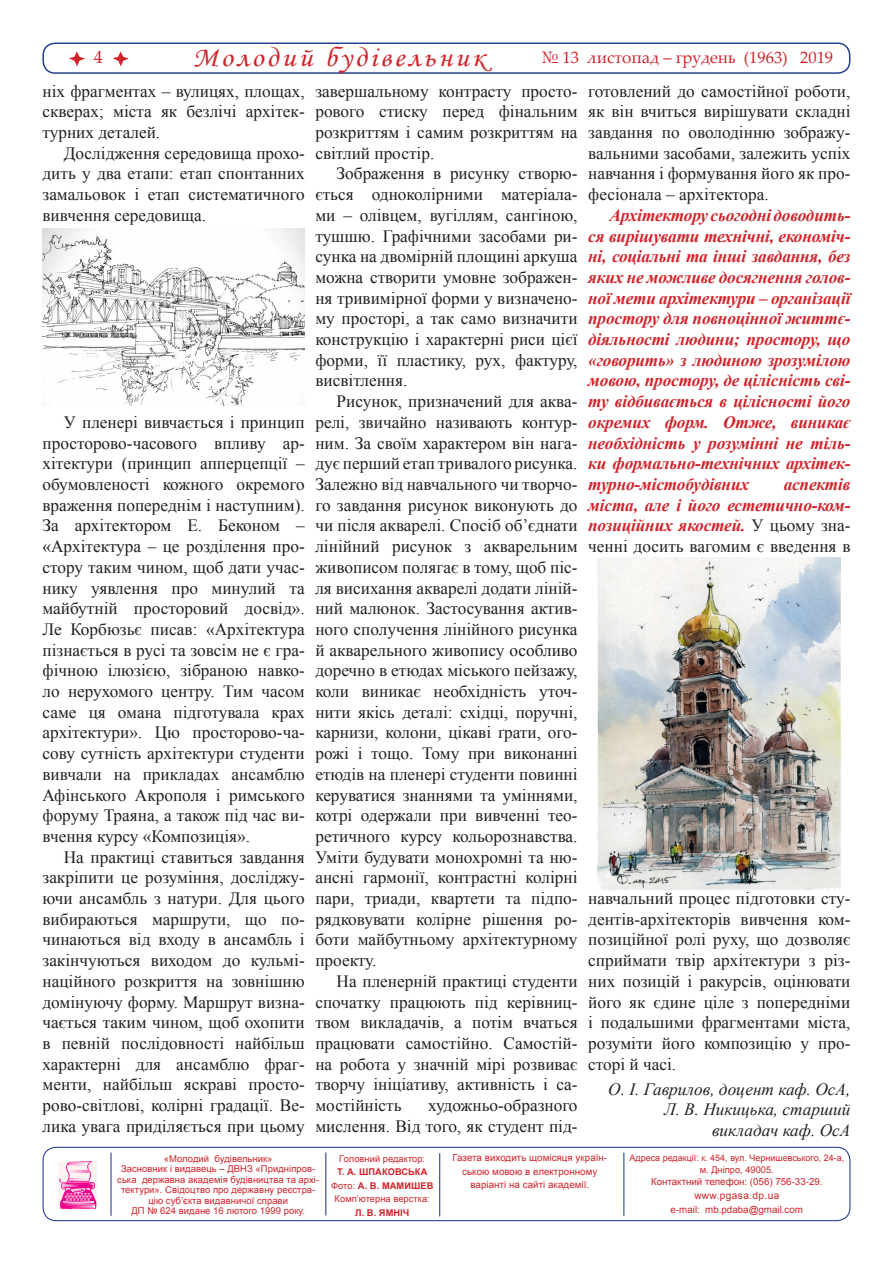
<style>
.page{position:relative;width:893px;height:1263px;background:#fff}
.page>*{position:absolute;margin:0;border:0;box-sizing:border-box;transform-origin:0 0}
.t1{font:28.2px "Monotype Corsiva";letter-spacing:.1em;color:#d1232a;scale:1.06 1}
.t2{font:18px "Palatino Linotype";color:#d1232a}
.Основной_текст{font:17.25px/20.7px "Times New Roman";color:#231f20;text-align:justify}
.Основной_текст-2{font:italic 700 17.25px/20.7px "Times New Roman";letter-spacing:-.01em;color:#d1232a;text-align:justify}
.ФИО{font:italic 17.25px "Times New Roman";color:#231f20}
.t3{font:16.5px "Palatino Linotype";color:#d1232a}
.t4{font:10.05px "Arial";letter-spacing:.04em;color:#d1232a}
.t5{font:9.75px/13.5px "Arial";letter-spacing:.005em;color:#d1232a;text-align:center}
.t6{font:9.45px/10.5px "Arial";letter-spacing:.005em;color:#d1232a;text-align:center}
.t7{font:700 9.3px/13.5px "Arial";letter-spacing:.005em;color:#d1232a;text-align:center}
.t8{font:9.3px "Arial";color:#d1232a}
.t9{font:9px "Arial";color:#d1232a}
.s1{font-weight:400;font-style:normal;color:#231f20}
.s2{font-weight:400}
</style>
<div class="page">
<div style="left:43px;top:1147px;width:807px;height:74px;border:1px solid #253f8e;border-radius:13px"></div>
<hr style="left:325px;top:1152px;width:1px;height:63px;background:#253f8e">
<hr style="left:110px;top:1152px;width:2px;height:64px;background:#253f8e">
<hr style="left:439px;top:1153px;width:1px;height:63px;background:#253f8e">
<hr style="left:623px;top:1152px;width:1px;height:64px;background:#253f8e">
<div style="left:59px;top:1161px;width:38px;height:49px;background:#fdf3f1"></div>
<svg style="left:59px;top:1161px;width:38px;height:48px"></svg>
<div style="left:42px;top:43px;width:808px;height:31px;border:2px solid #253f8e;border-radius:12px"></div>
<svg style="left:69px;top:51px;width:16px;height:15px"></svg>
<svg style="left:113px;top:51px;width:16px;height:15px"></svg>
<img style="left:597px;top:558px;width:244px;height:332px">
<img style="left:42px;top:229px;width:263px;height:177px">
<p class="t2" style="left:94px;top:45px;width:10px">4</p>
<h1 class="t1" style="left:193px;top:40px;width:277px">Молодий будівельник</h1>
<p class="t3" style="left:540px;top:46px;width:295px">№ 13 листопад – грудень (1963) 2019</p>
<p class="Основной_текст" style="left:43px;top:80px;width:264px">ніх фрагментах – вулицях, площах, скверах; міста як безлічі архітек&shy;турних деталей.</p>
<p class="Основной_текст" style="left:43px;top:142px;width:264px;text-indent:21px">Дослідження середовища прохо&shy;дить у два етапи: етап спонтанних замальовок і етап систематичного вивчення середовища.</p>
<p class="Основной_текст" style="left:588px;top:80px;width:264px">готовлений до самостійної роботи, як він вчиться вирішувати складні завдання по оволодінню зображу&shy;вальними засобами, залежить успіх навчання і формування його як про&shy;фесіонала – архітектора.</p>
<p class="Основной_текст-2" style="left:588px;top:204px;width:264px;text-indent:21px">Архітектору сьогодні доводить&shy;ся вирішувати технічні, економіч&shy;ні, соціальні та інші завдання, без яких не можливе досягнення голов&shy;ної мети архітектури – організації простору для повноцінної життє&shy;діяльності людини; простору, що «говорить» з людиною зрозумілою мовою, простору, де цілісність сві&shy;ту відбивається в цілісності його окремих форм. Отже, виникає необхідність у розумінні не тіль&shy;ки формально-технічних архітек&shy;турно-містобудівних</p>
<p class="Основной_текст" style="left:315px;top:80px;width:264px">завершальному контрасту просто&shy;рового стиску перед фінальним розкриттям і самим розкриттям на світлий простір.</p>
<p class="Основной_текст" style="left:315px;top:163px;width:264px;text-indent:21px">Зображення в рисунку створю&shy;ється одноколірними матеріала&shy;ми – олівцем, вугіллям, сангіною, тушшю. Графічними засобами ри&shy;сунка на двомірній площині аркуша можна створити умовне зображен&shy;ня тривимірної форми у визначено&shy;му просторі, а так само визначити конструкцію і характерні риси цієї форми, її пластику, рух, фактуру, висвітлення.</p>
<p class="Основной_текст" style="left:315px;top:391px;width:264px;text-indent:21px">Рисунок, призначений для аква&shy;релі, звичайно називають контур&shy;ним. За своїм характером він нага&shy;дує перший етап тривалого рисунка.<br>Залежно від навчального чи творчо&shy;го завдання рисунок виконують до чи після акварелі. Спосіб об’єднати лінійний рисунок з акварельним живописом полягає в тому, щоб піс&shy;ля висихання акварелі додати ліній&shy;ний малюнок. Застосування актив&shy;ного сполучення лінійного рисунка й акварельного живопису особливо доречно в етюдах міського пейзажу, коли виникає необхідність уточ&shy;нити якісь деталі: східці, поручні, карнизи, колони, цікаві ґрати, ого&shy;рожі і тощо. Тому при виконанні етюдів на пленері студенти повинні керуватися знаннями та уміннями, котрі одержали при вивченні тео&shy;ретичного курсу кольорознавства.<br>Уміти будувати монохромні та ню&shy;ансні гармонії, контрастні колірні пари, триади, квартети та підпо&shy;рядковувати колірне рішення ро&shy;боти майбутньому архітектурному проекту.</p>
<p class="Основной_текст" style="left:315px;top:970px;width:264px;text-indent:21px">На пленерній практиці студенти спочатку працюють під керівниц&shy;твом викладачів, а потім вчаться працювати самостійно. Самостій&shy;на робота у значній мірі розвиває творчу ініціативу, активність і са&shy;мостійність</p>
<p class="Основной_текст" style="left:43px;top:411px;width:264px;text-indent:21px">У пленері вивчається і принцип просторово-часового впливу ар&shy;хітектури (принцип апперцепції – обумовленості кожного окремого враження попереднім і наступним).<br>За архітектором Е. Беконом – «Архітектура – це розділення про&shy;стору таким чином, щоб дати учас&shy;нику уявлення про минулий та майбутній просторовий досвід».<br>Ле Корбюзьє писав: «Архітектура пізнається в русі та зовсім не є гра&shy;фічною ілюзією, зібраною навко&shy;ло нерухомого центру. Тим часом саме ця омана підготувала крах архітектури». Цю просторово-ча&shy;сову сутність архітектури студенти вивчали на прикладах ансамблю Афінського Акрополя і римського форуму Траяна, а також під час ви&shy;вчення курсу «Композиція».</p>
<p class="Основной_текст" style="left:43px;top:846px;width:264px;text-indent:21px">На практиці ставиться завдання закріпити це розуміння, досліджу&shy;ючи ансамбль з натури. Для цього вибираються маршрути, що по&shy;чинаються від входу в ансамбль і закінчуються виходом до кульмі&shy;наційного розкриття на зовнішню домінуючу форму. Маршрут визна&shy;чається таким чином, щоб охопити в певній послідовності найбільш характерні для ансамблю фраг&shy;менти, найбільш яскраві просто&shy;рово-світлові, колірні градації. Ве&shy;лика увага приділяється при цьому</p>
<p class="Основной_текст-2" style="left:588px;top:473px;width:264px;text-indent:195px">аспектів міста, але і його естетично-ком&shy;позиційних якостей. <span class="s1">У цьому зна&shy;ченні досить вагомим є введення в</span></p>
<p class="Основной_текст" style="left:588px;top:888px;width:264px">навчальний процес підготовки сту&shy;дентів-архітекторів вивчення ком&shy;позиційної ролі руху, що дозволяє сприймати твір архітектури з різ&shy;них позицій і ракурсів, оцінювати його як єдине ціле з попередніми і подальшими фрагментами міста, розуміти його композицію у про&shy;сторі й часі.</p>
<p class="ФИО" style="left:608px;top:1077px;width:244px">О. І. Гаврилов, доцент каф. ОсА,</p>
<p class="ФИО" style="left:664px;top:1098px;width:188px">Л. В. Никицька, старший</p>
<p class="ФИО" style="left:712px;top:1118px;width:140px">викладач каф. ОсА</p>
<p class="Основной_текст" style="left:315px;top:1095px;width:264px;text-align:right">художньо-образного<br>мислення. Від того, як студент під-</p>
<p class="t6" style="left:117px;top:1153px;width:203px">«Молодий будівельник»<br>Засновник і видавець – ДВНЗ «Придніпров&shy;ська державна академія будівництва та архі&shy;тектури». Свідоцтво про державну реєстра&shy;цію суб’єкта видавничої справи<br>ДП № 624 видане 16 лютого 1999 року.</p>
<p class="t5" style="left:452px;top:1151px;width:156px">Газета виходить щомісяця україн&shy;ською мовою в електронному варіанті на сайті академії.</p>
<p class="t9" style="left:629px;top:1152px;width:216px">Адреса редакції: к. 454, вул. Чернишевського, 24-а,</p>
<p class="t8" style="left:339px;top:1152px;width:87px">Головний редактор:</p>
<p class="t7" style="left:331px;top:1165px;width:104px">Т. А. ШПАКОВСЬКА<br><span class="s2">Фото:</span> А. В. МАМИШЕВ<br><span class="s2">Комп’ютерна верстка:</span></p>
<p class="t7" style="left:355px;top:1206px;width:56px">Л. В. ЯМНІЧ</p>
<p class="t8" style="left:700px;top:1163px;width:76px">м. Дніпро, 49005.</p>
<p class="t5" style="left:651px;top:1175px;width:173px">Контактний телефон: (056) 756-33-29.</p>
<p class="t4" style="left:694px;top:1189px;width:86px">www.pgasa.dp.ua</p>
<p class="t5" style="left:671px;top:1203px;width:134px">e-mail: mb.pdaba@gmail.com</p>
</div>
